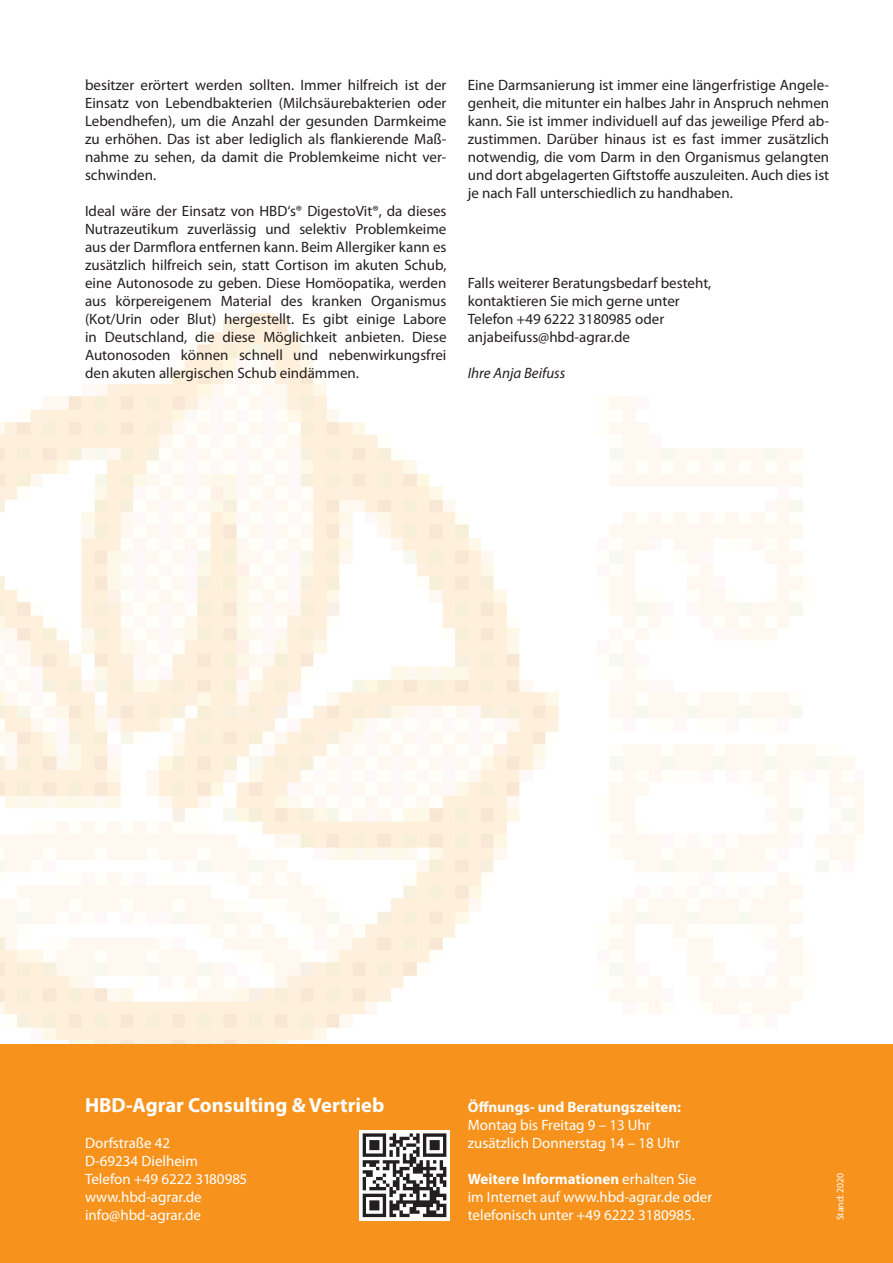
<style>
.page{position:relative;width:893px;height:1263px;background:#fff}
.page>*{position:absolute;margin:0;border:0;box-sizing:border-box;transform-origin:0 0}
.t1{font:700 20.55px "Myriad Pro";color:#fff}
.t2{font:15px/18px "Myriad Pro";color:#231f20;text-align:justify}
.t3{font:15px/18px "Myriad Pro";color:#fff}
.t4{font:700 15px "Myriad Pro";color:#fff}
.t5{font:italic 15px "Myriad Pro";color:#231f20}
.t6{font:9.75px "Myriad Pro";color:#fff}
.s1{font-weight:700}
</style>
<div class="page">
<img style="left:0;top:314px;width:863px;height:730px">
<div style="left:0;top:1044px;width:893px;height:219px;background:#f7931d"></div>
<div style="left:359px;top:1130px;width:91px;height:90px;background:linear-gradient(to right,#fff,#fff)"></div>
<svg style="left:363px;top:1133px;width:83px;height:84px"></svg>
<p class="t2" style="left:85px;top:76px;width:363px">besitzer erörtert werden sollten. Immer hilfreich ist der Einsatz von Lebendbakterien (Milchsäurebakterien oder Lebendhefen), um die Anzahl der gesunden Darmkeime zu erhöhen. Das ist aber lediglich als flankierende Maß&shy;nahme zu sehen, da damit die Problemkeime nicht ver&shy;schwinden.</p>
<p class="t2" style="left:85px;top:202px;width:363px">Ideal wäre der Einsatz von HBD‘s® DigestoVit®, da dieses Nutrazeutikum zuverlässig und selektiv Problemkeime aus der Darmflora entfernen kann. Beim Allergiker kann es zusätzlich hilfreich sein, statt Cortison im akuten Schub, eine Autonosode zu geben. Diese Homöopatika, werden aus körpereigenem Material des kranken Organismus (Kot/Urin oder Blut) hergestellt. Es gibt einige Labore in Deutschland, die diese Möglichkeit anbieten. Diese Autonosoden können schnell und nebenwirkungsfrei den akuten allergischen Schub eindämmen.</p>
<p class="t2" style="left:468px;top:76px;width:363px">Eine Darmsanierung ist immer eine längerfristige Angele&shy;genheit, die mitunter ein halbes Jahr in Anspruch nehmen kann. Sie ist immer individuell auf das jeweilige Pferd ab&shy;zustimmen. Darüber hinaus ist es fast immer zusätzlich notwendig, die vom Darm in den Organismus gelangten und dort abgelagerten Giftstoffe auszuleiten. Auch dies ist je nach Fall unterschiedlich zu handhaben.</p>
<p class="t2" style="left:468px;top:274px;width:245px;text-align:left">Falls weiterer Beratungsbedarf besteht, kontaktieren Sie mich gerne unter Telefon +49 6222 3180985 oder anjabeifuss@hbd-agrar.de</p>
<p class="t5" style="left:468px;top:364px;width:99px">Ihre Anja Beifuss</p>
<h1 class="t1" style="left:85px;top:1092px;width:301px">HBD-Agrar Consulting &amp; Vertrieb</h1>
<p class="t3" style="left:85px;top:1134px;width:163px">Dorfstraße 42<br>D-69234 Dielheim<br>Telefon +49 6222 3180985 www.hbd-agrar.de info@hbd-agrar.de</p>
<p class="t4" style="left:468px;top:1097px;width:215px">Öffnungs- und Beratungszeiten:</p>
<p class="t3" style="left:468px;top:1116px;width:214px">Montag bis Freitag 9 – 13 Uhr zusätzlich Donnerstag 14 – 18 Uhr</p>
<p class="t3" style="left:468px;top:1170px;width:246px"><span class="s1">Weitere Informationen</span> erhalten Sie im Internet auf www.hbd-agrar.de oder telefonisch unter +49 6222 3180985.</p>
<p class="t6" style="left:834px;top:1220px;width:49px;rotate:-90deg">Stand: 2020</p>
</div>
